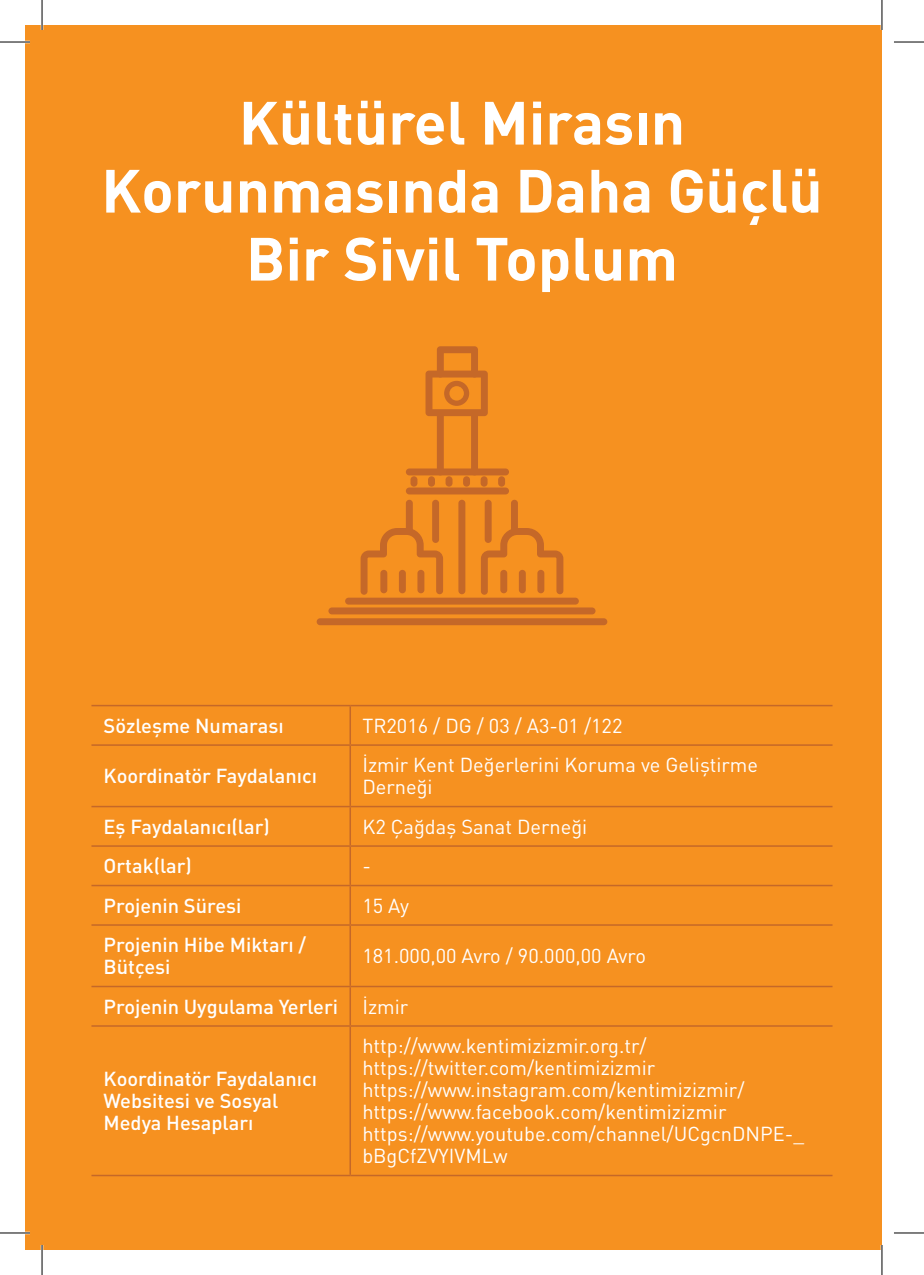
<style>
.page{position:relative;width:924px;height:1275px;background:#fff}
.page>*{position:absolute;margin:0;border:0;box-sizing:border-box;transform-origin:0 0}
.t1{font:700 60px/68px "DIN Pro";color:#fff;text-align:center}
.t2{font:20px/22px "DIN Pro";color:#fff}
.t3{font:500 20px/22px "DIN Pro";color:#fff}
.s1{font-weight:400}
</style>
<div class="page">
<div style="left:25px;top:25px;width:856px;height:1225px;background:#f69120"></div>
<hr style="left:91px;top:705px;width:259px;height:1px;background:#c56828">
<hr style="left:350px;top:705px;width:482px;height:1px;background:#c56828">
<hr style="left:349px;top:706px;width:2px;height:38px;background:#c56828">
<hr style="left:91px;top:744px;width:259px;height:2px;background:#c56828">
<hr style="left:350px;top:744px;width:482px;height:2px;background:#c56828">
<hr style="left:349px;top:746px;width:2px;height:60px;background:#c56828">
<hr style="left:91px;top:806px;width:259px;height:1px;background:#c56828">
<hr style="left:350px;top:806px;width:482px;height:1px;background:#c56828">
<hr style="left:349px;top:807px;width:2px;height:38px;background:#c56828">
<hr style="left:91px;top:845px;width:259px;height:2px;background:#c56828">
<hr style="left:350px;top:845px;width:482px;height:2px;background:#c56828">
<hr style="left:349px;top:847px;width:2px;height:37px;background:#c56828">
<hr style="left:91px;top:884px;width:259px;height:2px;background:#c56828">
<hr style="left:350px;top:884px;width:482px;height:2px;background:#c56828">
<hr style="left:349px;top:886px;width:2px;height:38px;background:#c56828">
<hr style="left:91px;top:924px;width:259px;height:1px;background:#c56828">
<hr style="left:350px;top:924px;width:482px;height:1px;background:#c56828">
<hr style="left:349px;top:925px;width:2px;height:60px;background:#c56828">
<hr style="left:91px;top:985px;width:259px;height:2px;background:#c56828">
<hr style="left:350px;top:985px;width:482px;height:2px;background:#c56828">
<hr style="left:349px;top:987px;width:2px;height:38px;background:#c56828">
<hr style="left:91px;top:1025px;width:259px;height:1px;background:#c56828">
<hr style="left:350px;top:1025px;width:482px;height:1px;background:#c56828">
<hr style="left:349px;top:1026px;width:2px;height:148px;background:#c56828">
<hr style="left:91px;top:1174px;width:259px;height:2px;background:#c56828">
<hr style="left:350px;top:1174px;width:482px;height:2px;background:#c56828">
<div style="left:405px;top:468px;width:104px;height:7px;background:#c56828;border-radius:3px"></div>
<div style="left:405px;top:487px;width:104px;height:7px;background:#c56828;border-radius:3px"></div>
<div style="left:410px;top:476px;width:7px;height:11px;background:#c56828;border-radius:3px"></div>
<div style="left:428px;top:476px;width:7px;height:11px;background:#c56828;border-radius:3px"></div>
<div style="left:445px;top:476px;width:7px;height:11px;background:#c56828;border-radius:3px"></div>
<div style="left:463px;top:476px;width:7px;height:11px;background:#c56828;border-radius:3px"></div>
<div style="left:480px;top:476px;width:7px;height:11px;background:#c56828;border-radius:3px"></div>
<div style="left:498px;top:476px;width:7px;height:11px;background:#c56828;border-radius:3px"></div>
<div style="left:405px;top:500px;width:7px;height:35px;background:#c56828;border-radius:3px"></div>
<div style="left:432px;top:500px;width:7px;height:43px;background:#c56828;border-radius:3px"></div>
<div style="left:458px;top:500px;width:7px;height:94px;background:#c56828;border-radius:3px"></div>
<div style="left:484px;top:500px;width:7px;height:43px;background:#c56828;border-radius:3px"></div>
<div style="left:510px;top:500px;width:7px;height:35px;background:#c56828;border-radius:3px"></div>
<svg style="left:360px;top:528px;width:83px;height:67px"></svg>
<svg style="left:481px;top:528px;width:82px;height:67px"></svg>
<div style="left:316px;top:618px;width:291px;height:7px;background:#c56828;border-radius:3px"></div>
<div style="left:328px;top:607px;width:267px;height:7px;background:#c56828;border-radius:3px"></div>
<div style="left:345px;top:597px;width:233px;height:7px;background:#c56828;border-radius:3px"></div>
<div style="left:436px;top:411px;width:7px;height:64px;background:#c56828;border-radius:3px"></div>
<div style="left:471px;top:411px;width:7px;height:64px;background:#c56828;border-radius:3px"></div>
<svg style="left:425px;top:346px;width:62px;height:70px"></svg>
<hr style="left:0;top:41px;width:30px;height:2px;background:#fff">
<hr style="left:0;top:1231px;width:30px;height:3px;background:#fff">
<hr style="left:41px;top:0;width:2px;height:30px;background:#fff">
<hr style="left:41px;top:1245px;width:2px;height:30px;background:#fff">
<hr style="left:880px;top:0;width:2px;height:30px;background:#fff">
<hr style="left:880px;top:1245px;width:2px;height:30px;background:#fff">
<hr style="left:0;top:42px;width:30px;height:1px;background:#000">
<hr style="left:893px;top:42px;width:30px;height:1px;background:#000">
<hr style="left:0;top:1232px;width:30px;height:1px;background:#000">
<hr style="left:893px;top:1232px;width:30px;height:1px;background:#000">
<hr style="left:42px;top:0;width:1px;height:30px;background:#000">
<hr style="left:42px;top:1245px;width:1px;height:30px;background:#000">
<hr style="left:881px;top:0;width:1px;height:30px;background:#000">
<hr style="left:881px;top:1245px;width:1px;height:30px;background:#000">
<h1 class="t1" style="left:101px;top:86px;width:722px">Kültürel Mirasın<br>Korunmasında Daha Güçlü<br>Bir Sivil Toplum</h1>
<p class="t3" style="left:103px;top:714px;width:181px">Sözleşme Numarası</p>
<p class="t2" style="left:362px;top:714px;width:261px">TR2016 / DG / 03 / A3-01 /122</p>
<p class="t3" style="left:103px;top:764px;width:215px">Koordinatör Faydalanıcı</p>
<p class="t2" style="left:362px;top:753px;width:397px">İzmir Kent Değerlerini Koruma ve Geliştirme<br>Derneği</p>
<p class="t3" style="left:103px;top:815px;width:168px">Eş Faydalanıcı(lar)</p>
<p class="t2" style="left:362px;top:815px;width:226px">K2 Çağdaş Sanat Derneği</p>
<p class="t3" style="left:103px;top:854px;width:90px">Ortak(lar)</p>
<p class="t2" style="left:362px;top:854px;width:10px">-</p>
<p class="t3" style="left:103px;top:894px;width:139px">Projenin Süresi</p>
<p class="t2" style="left:362px;top:894px;width:48px">15 Ay</p>
<p class="t3" style="left:103px;top:933px;width:204px">Projenin Hibe Miktarı /<br>Bütçesi</p>
<p class="t2" style="left:362px;top:944px;width:285px">181.000,00 Avro / 90.000,00 Avro</p>
<p class="t3" style="left:103px;top:994px;width:306px">Projenin Uygulama Yerleri <span class="s1">İzmir</span></p>
<p class="t3" style="left:103px;top:1067px;width:215px">Koordinatör Faydalanıcı<br>Websitesi ve Sosyal<br>Medya Hesapları</p>
<p class="t2" style="left:362px;top:1034px;width:443px">http://www.kentimizizmir.org.tr/ https://twitter.com/kentimizizmir https://www.instagram.com/kentimizizmir/ https://www.facebook.com/kentimizizmir https://www.youtube.com/channel/UCgcnDNPE-_ bBgCfZVYIVMLw</p>
</div>
